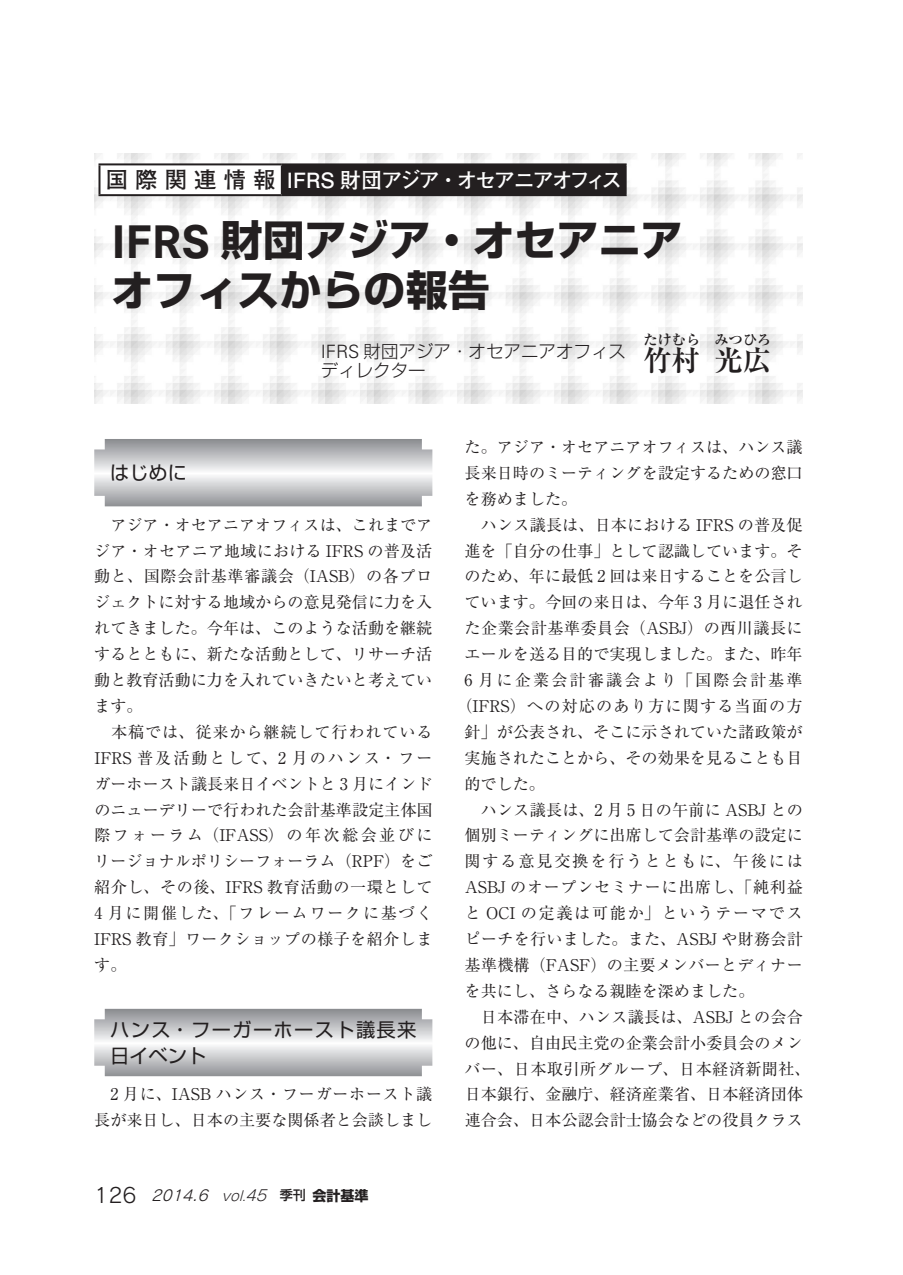
<style>
.page{position:relative;width:903px;height:1275px;background:#fff}
.page>*{position:absolute;margin:0;border:0;box-sizing:border-box;transform-origin:0 0}
.t1{font:700 42px/49.9px "Shin Go Pr 5";color:#231f20}
.t2{font:700 28.35px "Ryumin Pr 5";color:#231f20}
.t3{font:700 21px "Futo Go B101 Pr 5";letter-spacing:-.09em;color:#fff}
.t4{font:19.25px/26.2px "Shin Go Pr 5";letter-spacing:.07em;color:#231f20}
.t5{font:300 17.5px/19.2px "Shin Go Pr 5";color:#231f20}
.t6{font:16.1px/25.9px "Ryumin Pr 5";color:#231f20;text-align:justify}
.t7{font:16.1px "Ryumin Pr 5";letter-spacing:.03em;color:#231f20}
.t8{font:16.1px "Ryumin Pr 5";letter-spacing:.075em;color:#231f20}
.t9{font:16.1px "Ryumin Pr 5";letter-spacing:.045em;color:#231f20}
.t10{font:16.1px "Ryumin Pr 5";letter-spacing:.11em;color:#231f20}
.t11{font:16.1px "Ryumin Pr 5";letter-spacing:.135em;color:#231f20}
.t12{font:16.1px "Ryumin Pr 5";letter-spacing:.12em;color:#231f20}
.t13{font:italic 14.88px "Rodin Pro M";color:#231f20}
.t14{font:700 14.17px "Ryumin Pr 5";color:#231f20}
.s1{font-size:22.4px;color:#231f20}
.s2{font-family:"Cezanne Pro B";font-weight:400;font-size:44.1px}
.s3{font-family:"Univers LT Std";font-size:18.38px}
.s4{font-style:normal;font-size:20.47px}
.s5{font-family:"Gothic MB101 Pr 5";font-weight:300;font-size:13.65px}
.s6{font-family:"Gothic MB101 Pr 5";font-weight:300}
.s7{font-family:"Shin Go Pr 5";font-weight:500;font-style:normal;font-size:13.12px}
.s8{font-family:"Shin Go Pr 5";font-weight:700;font-style:normal;font-size:14px}
.s9{font-family:"Century Std";font-weight:300;font-size:17.15px}
</style>
<div class="page">
<svg style="left:94px;top:439px;width:338px;height:67px"></svg>
<svg style="left:94px;top:1009px;width:338px;height:67px;background:#c5c6c8"></svg>
<img style="left:94px;top:154px;width:709px;height:250px">
<div style="left:99px;top:164px;width:183px;height:31px;background:#fff"></div>
<div style="left:282px;top:164px;width:344px;height:31px;background:#231f20"></div>
<hr style="left:98px;top:163px;width:184px;height:2px;background:#231f20">
<hr style="left:98px;top:165px;width:2px;height:29px;background:#231f20">
<hr style="left:282px;top:163px;width:345px;height:2px;background:#231f20">
<hr style="left:281px;top:165px;width:2px;height:29px;background:#231f20">
<hr style="left:625px;top:165px;width:2px;height:29px;background:#231f20">
<hr style="left:98px;top:194px;width:184px;height:2px;background:#231f20">
<hr style="left:282px;top:194px;width:345px;height:2px;background:#231f20">
<h3 class="t3" style="left:106px;top:163px;width:518px"><span class="s1">国際関連情報</span> IFRS 財団アジア・オセアニアオフィス</h3>
<h1 class="t1" style="left:112px;top:213px;width:573px"><span class="s2">IFRS</span> 財団アジア・オセアニアオフィスからの報告</h1>
<p class="t5" style="left:321px;top:340px;width:307px"><span class="s3">IFRS</span> 財団アジア・オセアニアオフィスディレクター</p>
<h2 class="t2" style="left:643px;top:338px;width:58px">竹村</h2>
<p class="t14" style="left:643px;top:328px;width:58px">たけむら</p>
<p class="t14" style="left:715px;top:328px;width:58px">みつひろ</p>
<h2 class="t2" style="left:715px;top:338px;width:58px">光広</h2>
<p class="t4" style="left:110px;top:458px;width:78px">はじめに</p>
<p class="t6" style="left:94px;top:510px;width:340px;text-indent:16px">アジア・オセアニアオフィスは、これまでアジア・オセアニア地域における IFRS の普及活動と、国際会計基準審議会（IASB）の各プロジェクトに対する地域からの意見発信に力を入れてきました。今年は、このような活動を継続するとともに、新たな活動として、リサーチ活動と教育活動に力を入れていきたいと考えています。</p>
<p class="t6" style="left:94px;top:718px;width:340px;text-indent:17px">本稿では、従来から継続して行われているIFRS 普及活動として、2 月のハンス・フーガーホースト議長来日イベントと 3 月にインドのニューデリーで行われた会計基準設定主体国際フォーラム（IFASS）の年次総会並びにリージョナルポリシーフォーラム（RPF）をご紹介し、その後、IFRS 教育活動の一環として4 月に開催した、「フレームワークに基づくIFRS 教育」ワークショップの様子を紹介します。</p>
<p class="t4" style="left:110px;top:1014px;width:308px">ハンス・フーガーホースト議長来日イベント</p>
<p class="t6" style="left:94px;top:1080px;width:340px;text-align:right">2 月に、IASB ハンス・フーガーホースト議長が来日し、日本の主要な関係者と会談しまし</p>
<p class="t13" style="left:94px;top:1186px;width:276px"><span class="s4">1 2 6</span> 2014.6 <span class="s5">vol.</span><span class="s6">45</span> <span class="s7">季刊</span><span class="s8">会計基準</span></p>
<p class="t6" style="left:465px;top:433px;width:340px">た。アジア・オセアニアオフィスは、ハンス議長来日時のミーティングを設定するための窓口を務めました。</p>
<p class="t6" style="left:481px;top:511px;width:323px">ハンス議長は、日本における IFRS の普及促</p>
<p class="t6" style="left:464px;top:536px;width:340px">進を「自分の仕事」として認識しています。そ</p>
<p class="t6" style="left:464px;top:562px;width:340px">のため、年に最低 2 回は来日することを公言し</p>
<p class="t6" style="left:464px;top:588px;width:340px">ています。今回の来日は、今年 3 月に退任され</p>
<p class="t7" style="left:464px;top:616px;width:340px">た企業会計基準委員会（ASB<span class="s9">J</span>）の西川議長に</p>
<p class="t6" style="left:465px;top:640px;width:340px">エールを送る目的で実現しました。また、昨年</p>
<p class="t11" style="left:465px;top:667px;width:340px">6 月に企業会計審議会より「国際会計基準</p>
<p class="t8" style="left:456px;top:693px;width:348px">（IFRS）への対応のあり方に関する当面の方</p>
<p class="t6" style="left:464px;top:718px;width:340px">針」が公表され、そこに示されていた諸政策が</p>
<p class="t6" style="left:464px;top:744px;width:340px">実施されたことから、その効果を見ることも目</p>
<p class="t6" style="left:464px;top:770px;width:82px">的でした。</p>
<p class="t6" style="left:481px;top:795px;width:323px">ハンス議長は、2 月 5 日の午前に ASB<span class="s9">J</span> との</p>
<p class="t6" style="left:465px;top:821px;width:340px">個別ミーティングに出席して会計基準の設定に</p>
<p class="t12" style="left:465px;top:849px;width:340px">関する意見交換を行うとともに、午後には</p>
<p class="t9" style="left:465px;top:874px;width:340px">ASB<span class="s9">J</span> のオープンセミナーに出席し、「純利益</p>
<p class="t10" style="left:465px;top:900px;width:340px">と OCI の定義は可能か」というテーマでス</p>
<p class="t6" style="left:465px;top:925px;width:340px">ピーチを行いました。また、ASB<span class="s9">J</span> や財務会計</p>
<p class="t6" style="left:465px;top:951px;width:340px">基準機構（FASF）の主要メンバーとディナー</p>
<p class="t6" style="left:465px;top:977px;width:291px">を共にし、さらなる親睦を深めました。</p>
<p class="t6" style="left:481px;top:1003px;width:323px">日本滞在中、ハンス議長は、ASB<span class="s9">J</span> との会合</p>
<p class="t6" style="left:465px;top:1028px;width:340px">の他に、自由民主党の企業会計小委員会のメン</p>
<p class="t7" style="left:465px;top:1056px;width:348px">バー、日本取引所グループ、日本経済新聞社、</p>
<p class="t6" style="left:465px;top:1080px;width:340px">日本銀行、金融庁、経済産業省、日本経済団体</p>
<p class="t6" style="left:465px;top:1106px;width:340px">連合会、日本公認会計士協会などの役員クラス</p>
</div>
